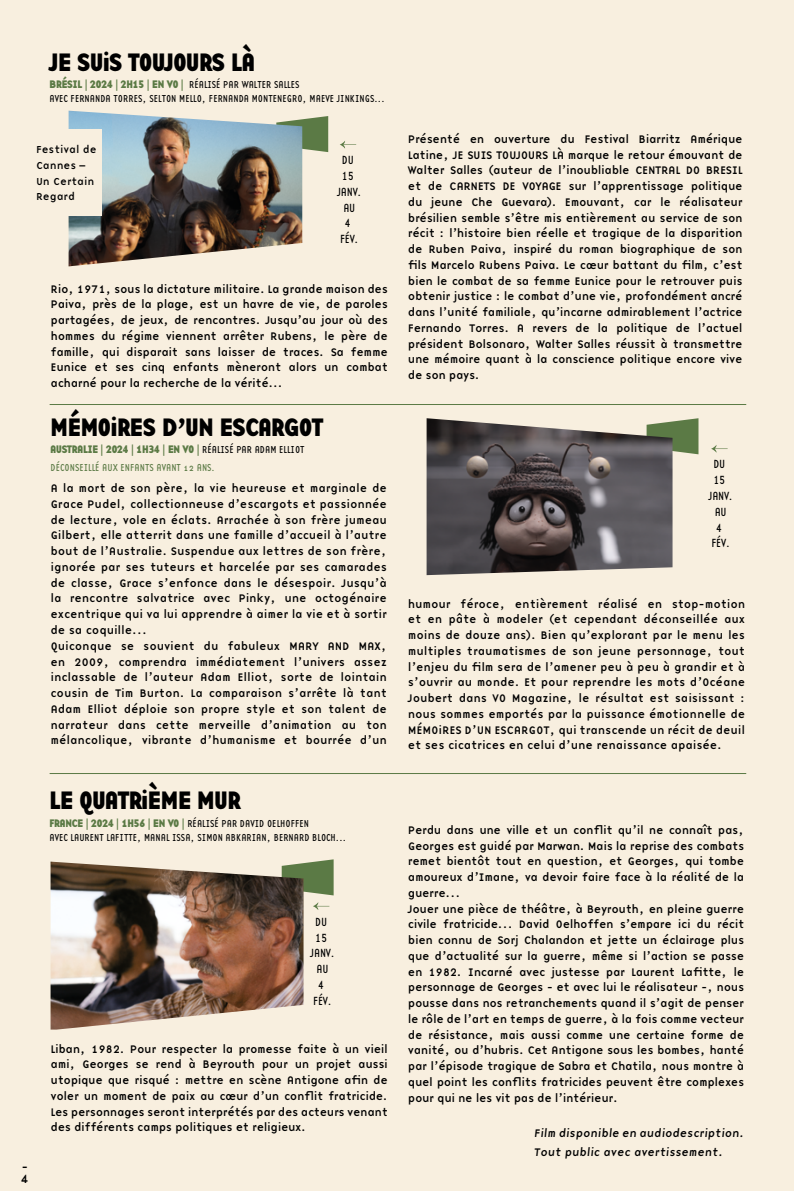
<style>
.page{position:relative;width:794px;height:1191px;background:#f8efdf}
.page>*{position:absolute;margin:0;border:0;box-sizing:border-box;transform-origin:0 0}
.t1{font:26.25px "Base Twelve Sans B";letter-spacing:-.01em;color:#000}
.t2{font:12.25px/15.8px "Base Twelve Sans";letter-spacing:-.02em;color:#000;text-align:center}
.t3{font:12.25px/12.2px "Base Nine";color:#000}
.t4{font:11.38px/15.8px "Base Nine";letter-spacing:-.04em;color:#000;text-align:justify}
.t5{font:11.38px/15.8px "Base Nine";letter-spacing:-.02em;color:#000}
.t6{font:11.38px "Base Twelve Sans B";letter-spacing:-.01em;color:#5b7a45}
.t7{font:10.5px/14px "Base Twelve Sans Smallcaps";color:#000}
.t8{font:10.5px "Base Twelve Sans Smallcaps";color:#5b7a45}
.t9{font:10.5px/15.8px "Base Nine";letter-spacing:-.01em;color:#000}
.s1{font-family:"Base Twelve Sans Smallcaps";font-size:10.5px;color:#000}
.s2{font-family:"Base Twelve Sans B";font-size:11.38px;color:#5b7a45}
</style>
<div class="page">
<hr style="left:50px;top:404px;width:696px;height:1px;background:#5b7a45">
<hr style="left:50px;top:773px;width:696px;height:1px;background:#5b7a45">
<svg style="left:672px;top:418px;width:26px;height:36px"></svg>
<img style="left:426px;top:418px;width:246px;height:157px">
<svg style="left:302px;top:116px;width:26px;height:36px"></svg>
<svg style="left:303px;top:859px;width:31px;height:36px"></svg>
<img style="left:69px;top:111px;width:233px;height:155px">
<img style="left:51px;top:861px;width:252px;height:168px">
<svg style="left:340px;top:141px;width:16px;height:8px"></svg>
<svg style="left:313px;top:902px;width:16px;height:8px"></svg>
<svg style="left:711px;top:445px;width:16px;height:8px"></svg>
<div style="left:36px;top:129px;width:65px;height:87px;background:#f8efdf"></div>
<h1 class="t1" style="left:50px;top:43px;width:207px">JE SUiS TOUJOURS LÀ</h1>
<p class="t6" style="left:50px;top:76px;width:251px">BRÉSIL | 2024 | 2H15 | EN VO | <span class="s1">RÉALISÉ PAR WALTER SALLES</span></p>
<p class="t7" style="left:50px;top:91px;width:337px">AVEC FERNANDA TORRES, SELTON MELLO, FERNANDA MONTENEGRO, MAEVE JINKINGS...</p>
<p class="t9" style="left:36px;top:141px;width:62px">Festival de<br>Cannes –<br>Un Certain<br>Regard</p>
<p class="t2" style="left:337px;top:152px;width:26px">DU<br>15<br>JANV.<br>AU<br>4<br>FÉV.</p>
<p class="t4" style="left:51px;top:281px;width:339px">Rio, 1971, sous la dictature militaire. La grande maison des Paiva, près de la plage, est un havre de vie, de paroles partagées, de jeux, de rencontres. Jusqu’au jour où des hommes du régime viennent arrêter Rubens, le père de famille, qui disparait sans laisser de traces. Sa femme Eunice et ses cinq enfants mèneront alors un combat acharné pour la recherche de la vérité...</p>
<h1 class="t1" style="left:51px;top:408px;width:274px">MÉMOiRES D’UN ESCARGOT</h1>
<p class="t6" style="left:51px;top:441px;width:255px">AUSTRALIE | 2024 | 1H34 | EN VO | <span class="s1">RÉALISÉ PAR ADAM ELLIOT</span></p>
<p class="t8" style="left:51px;top:460px;width:166px">DÉCONSEILLÉ AUX ENFANTS AVANT 12 ANS.</p>
<p class="t5" style="left:51px;top:480px;width:338px">A la mort de son père, la vie heureuse et marginale de Grace Pudel, collectionneuse d’escargots et passionnée de lecture, vole en éclats. Arrachée à son frère jumeau Gilbert, elle atterrit dans une famille d’accueil à l’autre bout de l’Australie. Suspendue aux lettres de son frère, ignorée par ses tuteurs et harcelée par ses camarades de classe, Grace s’enfonce dans le désespoir. Jusqu’à la rencontre salvatrice avec Pinky, une octogénaire excentrique qui va lui apprendre à aimer la vie et à sortir de sa coquille…<br>Quiconque se souvient du fabuleux MARY AND MAX, en 2009, comprendra immédiatement l’univers assez inclassable de l’auteur Adam Elliot, sorte de lointain cousin de Tim Burton. La comparaison s’arrête là tant Adam Elliot déploie son propre style et son talent de narrateur dans cette merveille d’animation au ton mélancolique, vibrante d’humanisme et bourrée d’un</p>
<h1 class="t1" style="left:50px;top:782px;width:192px">LE QUATRiÈME MUR</h1>
<p class="t7" style="left:50px;top:816px;width:298px"><span class="s2">FRANCE | 2024 | 1H56 | EN VO |</span> RÉALISÉ PAR DAVID OELHOFFEN<br>AVEC LAURENT LAFITTE, MANAL ISSA, SIMON ABKARIAN, BERNARD BLOCH...</p>
<p class="t3" style="left:21px;top:1160px;width:10px">-<br>4</p>
<p class="t2" style="left:310px;top:913px;width:26px">DU<br>15<br>JANV.<br>AU<br>4<br>FÉV.</p>
<p class="t4" style="left:51px;top:1040px;width:339px">Liban, 1982. Pour respecter la promesse faite à un vieil ami, Georges se rend à Beyrouth pour un projet aussi utopique que risqué : mettre en scène Antigone afin de voler un moment de paix au cœur d’un conflit fratricide.<br>Les personnages seront interprétés par des acteurs venant des différents camps politiques et religieux.</p>
<p class="t4" style="left:408px;top:131px;width:336px">Présenté en ouverture du Festival Biarritz Amérique Latine, JE SUIS TOUJOURS LÀ marque le retour émouvant de Walter Salles (auteur de l’inoubliable CENTRAL DO BRESIL et de CARNETS DE VOYAGE sur l’apprentissage politique du jeune Che Guevara). Emouvant, car le réalisateur brésilien semble s’être mis entièrement au service de son récit : l’histoire bien réelle et tragique de la disparition de Ruben Paiva, inspiré du roman biographique de son fils Marcelo Rubens Paiva. Le cœur battant du film, c’est bien le combat de sa femme Eunice pour le retrouver puis obtenir justice : le combat d’une vie, profondément ancré dans l’unité familiale, qu’incarne admirablement l’actrice Fernando Torres. A revers de la politique de l’actuel président Bolsonaro, Walter Salles réussit à transmettre une mémoire quant à la conscience politique encore vive de son pays.</p>
<p class="t2" style="left:708px;top:456px;width:26px">DU<br>15<br>JANV.<br>AU<br>4<br>FÉV.</p>
<p class="t4" style="left:408px;top:595px;width:339px">humour féroce, entièrement réalisé en stop-motion et en pâte à modeler (et cependant déconseillée aux moins de douze ans). Bien qu’explorant par le menu les multiples traumatismes de son jeune personnage, tout l’enjeu du film sera de l’amener peu à peu à grandir et à s’ouvrir au monde. Et pour reprendre les mots d’Océane Joubert dans VO Magazine, le résultat est saisissant : nous sommes emportés par la puissance émotionnelle de MÉMOiRES D’UN ESCARGOT, qui transcende un récit de deuil et ses cicatrices en celui d’une renaissance apaisée.</p>
<p class="t4" style="left:408px;top:821px;width:338px;text-align:left">Perdu dans une ville et un conflit qu’il ne connaît pas, Georges est guidé par Marwan. Mais la reprise des combats remet bientôt tout en question, et Georges, qui tombe amoureux d’Imane, va devoir faire face à la réalité de la guerre…<br>Jouer une pièce de théâtre, à Beyrouth, en pleine guerre civile fratricide… David Oelhoffen s’empare ici du récit bien connu de Sorj Chalandon et jette un éclairage plus que d’actualité sur la guerre, même si l’action se passe en 1982. Incarné avec justesse par Laurent Lafitte, le personnage de Georges - et avec lui le réalisateur -, nous pousse dans nos retranchements quand il s’agit de penser le rôle de l’art en temps de guerre, à la fois comme vecteur de résistance, mais aussi comme une certaine forme de vanité, ou d’hubris. Cet Antigone sous les bombes, hanté par l’épisode tragique de Sabra et Chatila, nous montre à quel point les conflits fratricides peuvent être complexes pour qui ne les vit pas de l’intérieur.</p>
<p class="t4" style="left:534px;top:1122px;width:214px;line-height:19.2px">Film disponible en audiodescription.<br>Tout public avec avertissement.</p>
</div>
